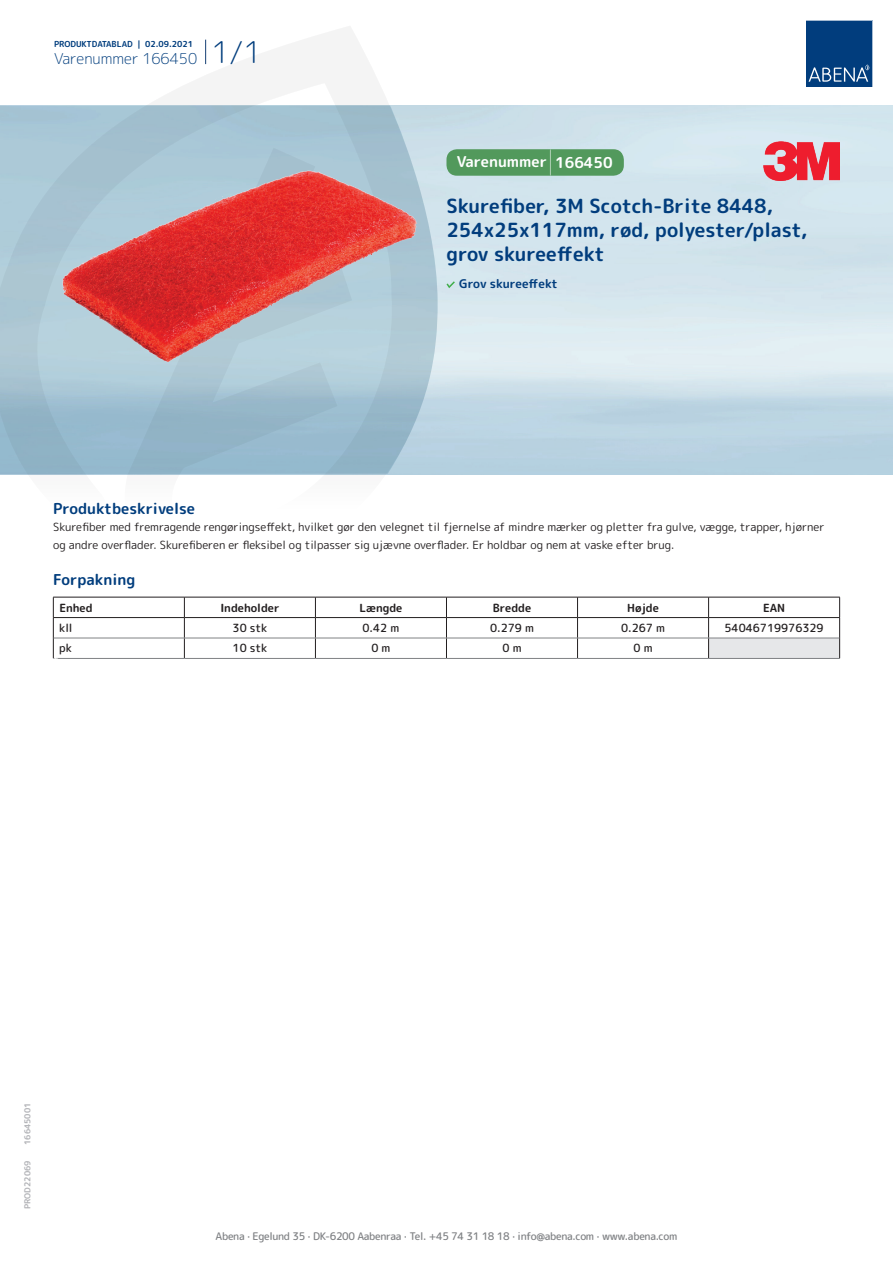
<style>
.page{position:relative;width:893px;height:1263px;background:#fff}
.page>*{position:absolute;margin:0;border:0;box-sizing:border-box;transform-origin:0 0}
.t1{font:700 19.5px/24px "Rounded Mplus 1 c";color:#013d7d}
.t2{font:700 15px "Rounded Mplus 1 c";color:#013d7d}
.t3{font:300 15px "Rounded Mplus 1 c";color:#013d7d}
.t4{font:700 15px "Rounded Mplus 1 c";color:#fff}
.t5{font:700 12px "Rounded Mplus 1 c";color:#013d7d}
.t6{font:11.25px/18px "Rounded Mplus 1 c";color:#231f20}
.t7{font:500 11.25px "Rounded Mplus 1 c";color:#231f20}
.t8{font:700 11.25px "Rounded Mplus 1 c";color:#231f20}
.t9{font:500 10.5px "Rounded Mplus 1 c";letter-spacing:-.03em;color:#808285}
.t10{font:700 10.5px "Rounded Mplus 1 c";color:#fff}
.t11{font:700 8.25px "Rounded Mplus 1 c";color:#013d7d}
.t12{font:700 8.25px "Rounded Mplus 1 c";color:#b2b3b7}
.s1{font-size:30px}
.s2{font-size:25.5px}
</style>
<div class="page">
<img style="left:439px;top:106px;width:454px;height:368px">
<svg style="left:0;top:26px;width:439px;height:586px"></svg>
<svg style="left:0;top:106px;width:438px;height:368px;background:#a2c0d0"></svg>
<svg style="left:205px;top:40px;width:1px;height:24px"></svg>
<svg style="left:806px;top:20px;width:67px;height:67px;background:#144b86"></svg>
<img style="left:47px;top:158px;width:384px;height:213px">
<div style="left:709px;top:638px;width:131px;height:20px;background:#e6e7e9"></div>
<hr style="left:53px;top:597px;width:131px;height:1px;background:#231f20">
<hr style="left:184px;top:597px;width:131px;height:1px;background:#231f20">
<hr style="left:315px;top:597px;width:131px;height:1px;background:#231f20">
<hr style="left:446px;top:597px;width:131px;height:1px;background:#231f20">
<hr style="left:577px;top:597px;width:132px;height:1px;background:#231f20">
<hr style="left:709px;top:597px;width:131px;height:1px;background:#231f20">
<hr style="left:53px;top:617px;width:131px;height:1px;background:#231f20">
<hr style="left:184px;top:617px;width:131px;height:1px;background:#231f20">
<hr style="left:315px;top:617px;width:131px;height:1px;background:#231f20">
<hr style="left:446px;top:617px;width:131px;height:1px;background:#231f20">
<hr style="left:577px;top:617px;width:132px;height:1px;background:#231f20">
<hr style="left:709px;top:617px;width:131px;height:1px;background:#231f20">
<svg style="left:53px;top:597px;width:1px;height:61px"></svg>
<svg style="left:184px;top:597px;width:1px;height:61px"></svg>
<svg style="left:315px;top:597px;width:1px;height:61px"></svg>
<svg style="left:446px;top:597px;width:1px;height:61px"></svg>
<svg style="left:577px;top:597px;width:1px;height:61px"></svg>
<svg style="left:708px;top:597px;width:1px;height:61px"></svg>
<svg style="left:839px;top:597px;width:1px;height:61px"></svg>
<hr style="left:54px;top:638px;width:130px;height:1px;background:#808285">
<hr style="left:184px;top:638px;width:131px;height:1px;background:#808285">
<hr style="left:315px;top:638px;width:131px;height:1px;background:#808285">
<hr style="left:446px;top:638px;width:131px;height:1px;background:#808285">
<hr style="left:577px;top:638px;width:132px;height:1px;background:#808285">
<hr style="left:709px;top:638px;width:130px;height:1px;background:#808285">
<hr style="left:53px;top:658px;width:131px;height:1px;background:#808285">
<hr style="left:184px;top:658px;width:131px;height:1px;background:#808285">
<hr style="left:315px;top:658px;width:131px;height:1px;background:#808285">
<hr style="left:446px;top:658px;width:131px;height:1px;background:#808285">
<hr style="left:577px;top:658px;width:132px;height:1px;background:#808285">
<hr style="left:709px;top:658px;width:131px;height:1px;background:#808285">
<svg style="left:446px;top:281px;width:9px;height:7px"></svg>
<div style="left:446px;top:149px;width:178px;height:27px;background:#52995c;border-radius:10px"></div>
<img style="left:764px;top:141px;width:75px;height:40px">
<p class="t11" style="left:54px;top:38px;width:141px">PRODUKTDATABLAD | 02.09.2021</p>
<h2 class="t3" style="left:54px;top:48px;width:209px">Varenummer 166450 <span class="s1">1/1</span></h2>
<h2 class="t4" style="left:457px;top:151px;width:157px">Varenummer <span class="s2">|</span> 166450</h2>
<h1 class="t1" style="left:446px;top:194px;width:362px">Skurefiber, 3M Scotch-Brite 8448,<br>254x25x117mm, rød, polyester/plast, grov skureeffekt</h1>
<p class="t5" style="left:459px;top:275px;width:100px">Grov skureeffekt</p>
<h2 class="t2" style="left:53px;top:498px;width:143px">Produktbeskrivelse</h2>
<p class="t6" style="left:53px;top:517px;width:773px">Skurefiber med fremragende rengøringseffekt, hvilket gør den velegnet til fjernelse af mindre mærker og pletter fra gulve, vægge, trapper, hjørner og andre overflader. Skurefiberen er fleksibel og tilpasser sig ujævne overflader. Er holdbar og nem at vaske efter brug.</p>
<h2 class="t2" style="left:53px;top:568px;width:84px">Forpakning</h2>
<p class="t8" style="left:59px;top:599px;width:35px">Enhed</p>
<p class="t8" style="left:220px;top:599px;width:61px">Indeholder</p>
<p class="t8" style="left:359px;top:599px;width:44px">Længde</p>
<p class="t8" style="left:493px;top:599px;width:40px">Bredde</p>
<p class="t8" style="left:627px;top:599px;width:33px">Højde</p>
<p class="t8" style="left:763px;top:599px;width:24px">EAN</p>
<p class="t7" style="left:59px;top:620px;width:15px">kll</p>
<p class="t7" style="left:233px;top:620px;width:36px">30 stk</p>
<p class="t7" style="left:363px;top:620px;width:38px">0.42 m</p>
<p class="t7" style="left:490px;top:620px;width:45px">0.279 m</p>
<p class="t7" style="left:621px;top:620px;width:45px">0.267 m</p>
<p class="t7" style="left:724px;top:620px;width:101px">54046719976329</p>
<p class="t7" style="left:59px;top:640px;width:14px">pk</p>
<p class="t7" style="left:233px;top:640px;width:36px">10 stk</p>
<p class="t7" style="left:371px;top:640px;width:21px">0 m</p>
<p class="t7" style="left:502px;top:640px;width:21px">0 m</p>
<p class="t7" style="left:633px;top:640px;width:21px">0 m</p>
<p class="t10" style="left:53px;top:654px;width:7px">*</p>
<p class="t12" style="left:22px;top:1145px;width:44px;rotate:-90deg">16645001</p>
<p class="t12" style="left:22px;top:1209px;width:50px;rotate:-90deg">PROD22069</p>
<p class="t9" style="left:216px;top:1229px;width:463px">Abena · Egelund 35 · DK-6200 Aabenraa · Tel. +45 74 31 18 18 · info@abena.com · www.abena.com</p>
</div>
